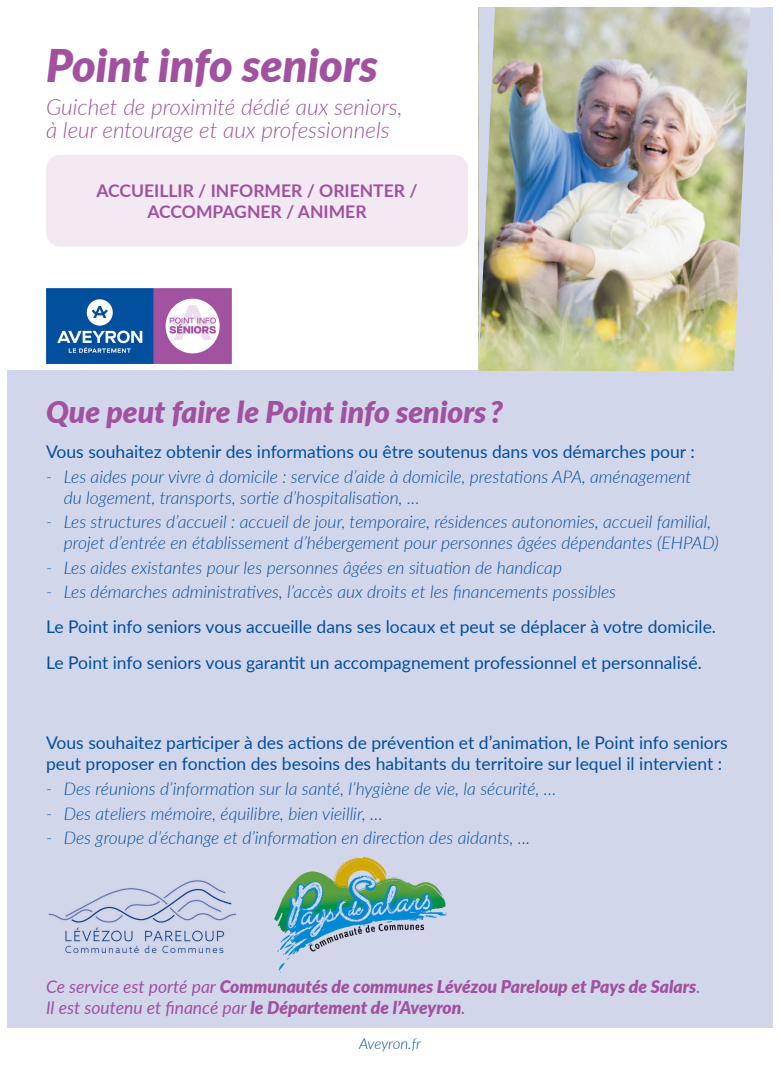
<style>
.page{position:relative;width:780px;height:1088px;background:#fff}
.page>*{position:absolute;margin:0;border:0;box-sizing:border-box;transform-origin:0 0}
.t1{font:italic 900 45px "Lato";color:#a1519f}
.t2{font:italic 900 30px "Lato";color:#a1519f}
.t3{font:italic 300 22.5px/22.5px "Lato";color:#a1519f}
.t4{font:italic 300 17.5px/21px "Lato";color:#014f9e}
.t5{font:17.5px/21px "Lato";color:#014f9e}
.t6{font:italic 900 17.5px/21px "Lato";color:#a1519f}
.t7{font:700 17.5px/21px "Lato";color:#a1519f;text-align:center}
.t8{font:italic 300 15px "Lato";letter-spacing:-.005em;color:#014f9e}
.s1{font-weight:400}
</style>
<div class="page">
<div style="left:46px;top:155px;width:422px;height:92px;background:#f2e9f3;border-radius:14px"></div>
<div style="left:7px;top:370px;width:765px;height:351px;background:#d2d6eb"></div>
<div style="left:7px;top:721px;width:765px;height:307px;background:#d2d6eb"></div>
<img style="left:46px;top:288px;width:185px;height:75px">
<img style="left:495px;top:7px;width:277px;height:363px">
<img style="left:478px;top:7px;width:17px;height:363px">
<svg style="left:733px;top:8px;width:39px;height:363px;background:#cdd0d9"></svg>
<img style="left:48px;top:880px;width:188px;height:74px">
<img style="left:274px;top:858px;width:172px;height:115px">
<p class="t1" style="left:46px;top:32px;width:333px">Point info seniors</p>
<p class="t3" style="left:46px;top:95px;width:358px">Guichet de proximité dédié aux seniors, à leur entourage et aux professionnels</p>
<p class="t7" style="left:96px;top:180px;width:322px">ACCUEILLIR / INFORMER / ORIENTER /<br>ACCOMPAGNER / ANIMER</p>
<p class="t2" style="left:46px;top:389px;width:458px">Que peut faire le Point info seniors ?</p>
<p class="t5" style="left:46px;top:440px;width:650px">Vous souhaitez obtenir des informations ou être soutenus dans vos démarches pour :</p>
<p class="t4" style="left:64px;top:465px;width:629px;text-indent:-18px">- Les aides pour vivre à domicile : service d’aide à domicile, prestations APA, aménagement du logement, transports, sortie d’hospitalisation, …</p>
<p class="t4" style="left:64px;top:511px;width:656px;text-indent:-18px">- Les structures d’accueil : accueil de jour, temporaire, résidences autonomies, accueil familial, projet d’entrée en établissement d’hébergement pour personnes âgées dépendantes (EHPAD)</p>
<p class="t4" style="left:46px;top:556px;width:517px">- Les aides existantes pour les personnes âgées en situation de handicap</p>
<p class="t4" style="left:46px;top:581px;width:571px">- Les démarches administratives, l’accès aux droits et les financements possibles</p>
<p class="t5" style="left:46px;top:616px;width:671px">Le Point info seniors vous accueille dans ses locaux et peut se déplacer à votre domicile.</p>
<p class="t5" style="left:46px;top:651px;width:657px">Le Point info seniors vous garantit un accompagnement professionnel et personnalisé.</p>
<p class="t5" style="left:46px;top:732px;width:683px">Vous souhaitez participer à des actions de prévention et d’animation, le Point info seniors peut proposer en fonction des besoins des habitants du territoire sur lequel il intervient :</p>
<p class="t4" style="left:46px;top:777px;width:512px">- Des réunions d’information sur la santé, l’hygiène de vie, la sécurité, …</p>
<p class="t4" style="left:46px;top:802px;width:338px">- Des ateliers mémoire, équilibre, bien vieillir, …</p>
<p class="t4" style="left:46px;top:827px;width:485px">- Des groupe d’échange et d’information en direction des aidants, ...</p>
<p class="t6" style="left:46px;top:975px;width:656px"><span class="s1">Ce service est porté par</span> Communautés de communes Lévézou Pareloup et Pays de Salars<span class="s1">.<br>Il est soutenu et financé par</span> le Département de l’Aveyron<span class="s1">.</span></p>
<p class="t8" style="left:359px;top:1033px;width:64px">Aveyron.fr</p>
</div>
